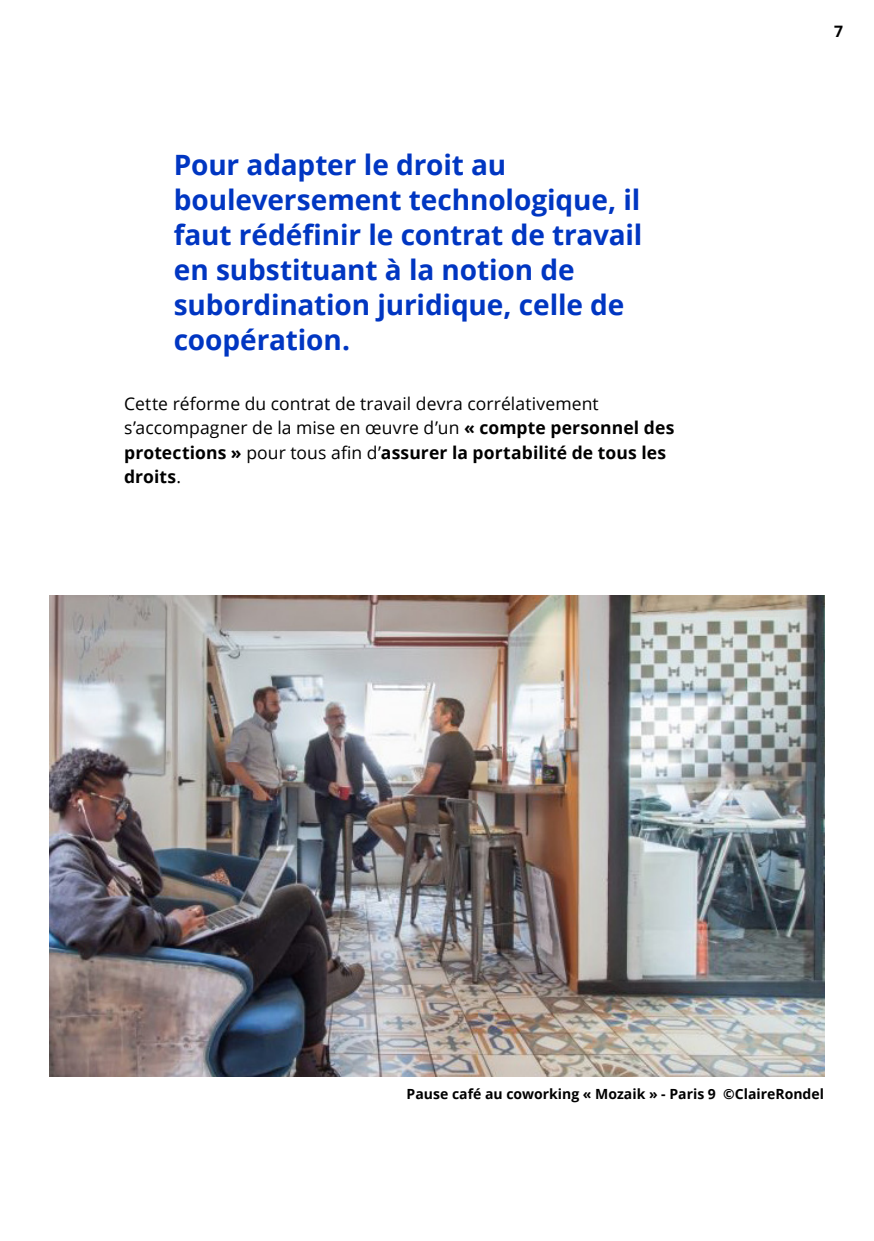
<style>
.page{position:relative;width:874px;height:1241px;background:#fff}
.page>*{position:absolute;margin:0;border:0;box-sizing:border-box;transform-origin:0 0}
.t1{font:700 28px/35px "Open Sans";letter-spacing:-.005em;color:#0036c2}
.t2{font:17.5px/24.5px "Open Sans";letter-spacing:.005em;color:#000}
.t3{font:700 15.75px "Open Sans";color:#000}
.t4{font:700 14px "Open Sans";color:#000}
.s1{font-weight:700}
</style>
<div class="page">
<img style="left:50px;top:595px;width:773px;height:481px">
<h1 class="t1" style="left:174px;top:147px;width:470px">Pour adapter le droit au bouleversement technologique, il faut rédéfinir le contrat de travail en substituant à la notion de subordination juridique, celle de coopération.</h1>
<p class="t2" style="left:124px;top:390px;width:551px">Cette réforme du contrat de travail devra corrélativement s’accompagner de la mise en œuvre d’un <span class="s1">« compte personnel des protections »</span> pour tous afin d’<span class="s1">assurer la portabilité de tous les droits</span>.</p>
<p class="t3" style="left:833px;top:20px;width:10px">7</p>
<p class="t4" style="left:406px;top:1084px;width:419px">Pause café au coworking « Mozaik » - Paris 9 ©ClaireRondel</p>
</div>
